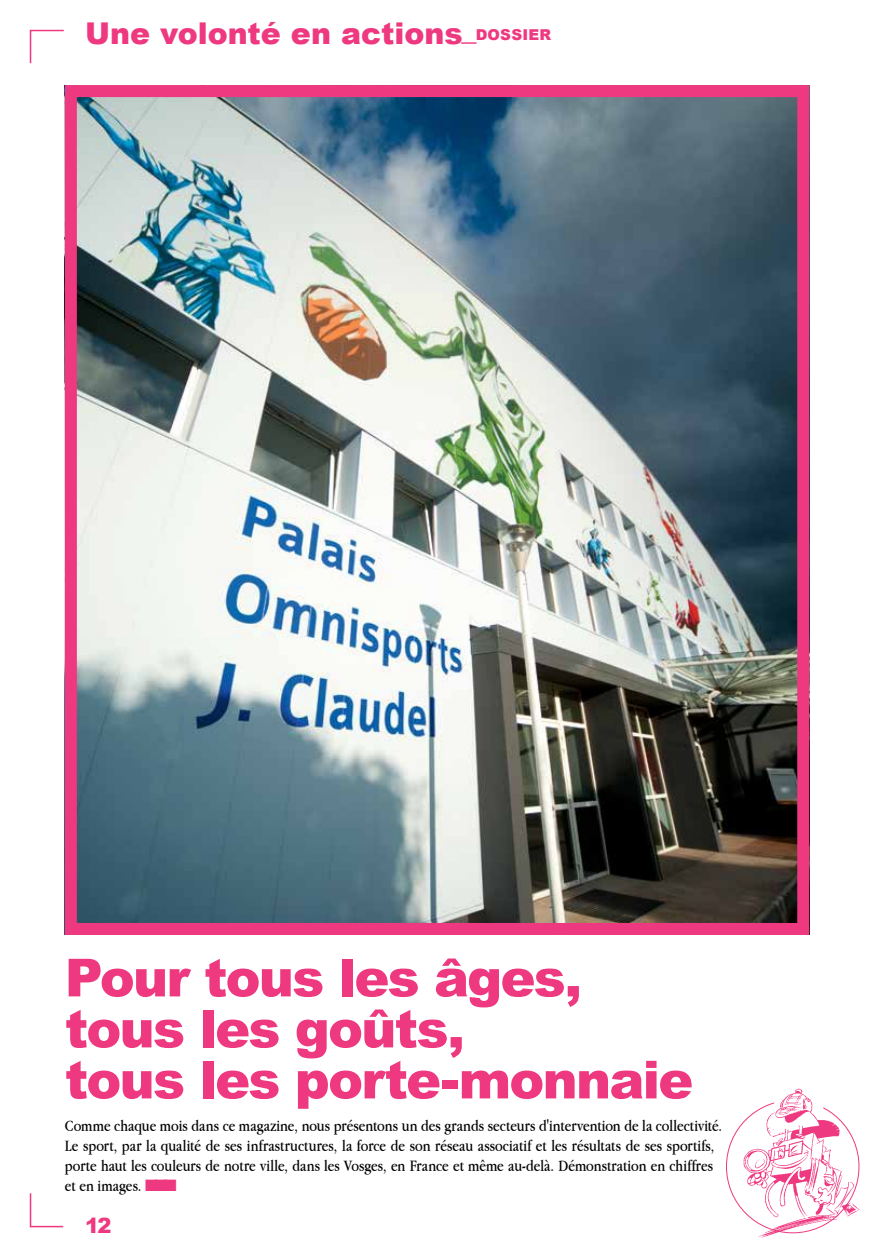
<style>
.page{position:relative;width:872px;height:1255px;background:#fff}
.page>*{position:absolute;margin:0;border:0;box-sizing:border-box;transform-origin:0 0}
.t1{font:900 52.5px/51px "Arial";letter-spacing:-.035em;color:#ee3980}
.t2{font:900 30px "Arial";color:#ee3980}
.t3{font:900 21px "Arial";color:#ee3980}
.t4{font:16.5px/19.8px "Apple Garamond";color:#000}
.s1{font-size:15px}
.s2{color:#ee3980}
</style>
<div class="page">
<svg style="left:29px;top:1193px;width:35px;height:34px"></svg>
<svg style="left:29px;top:29px;width:35px;height:35px"></svg>
<img style="left:78px;top:98px;width:718px;height:823px">
<div style="left:65px;top:85px;width:744px;height:849px;border:12px solid #ee3980"></div>
<img style="left:728px;top:1088px;width:132px;height:150px">
<h2 class="t2" style="left:85px;top:17px;width:455px">Une volonté en actions_<span class="s1">Doss ier</span></h2>
<h1 class="t1" style="left:65px;top:952px;width:630px">Pour tous les âges, tous les goûts,<br>tous les porte-monnaie</h1>
<p class="t4" style="left:65px;top:1115px;width:659px">Comme chaque mois dans ce magazine, nous présentons un des grands secteurs d'intervention de la collectivité.<br>Le sport, par la qualité de ses infrastructures, la force de son réseau associatif et les résultats de ses sportifs, porte haut les couleurs de notre ville, dans les Vosges, en France et même au-delà. Démonstration en chiffres et en images. <span class="s2">■■■</span></p>
<p class="t3" style="left:85px;top:1213px;width:28px">12</p>
</div>
